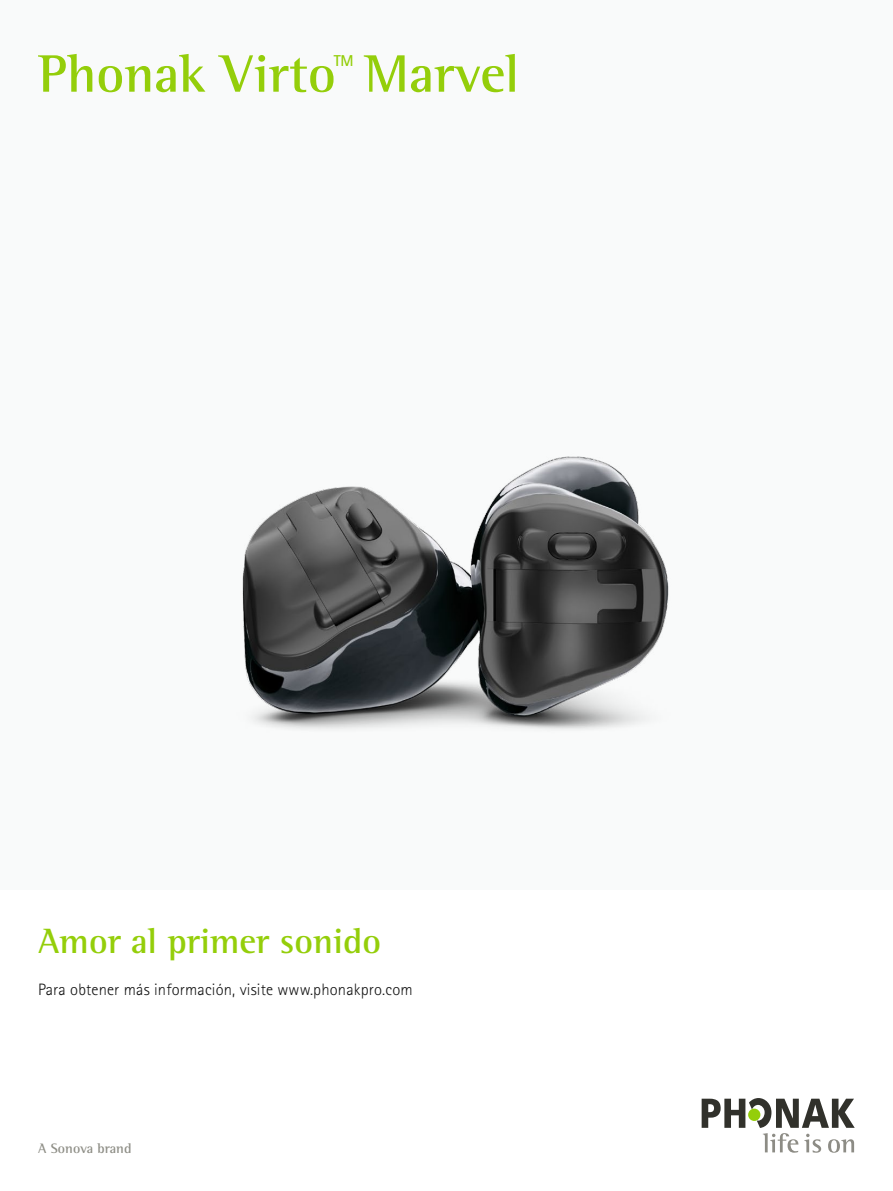
<style>
.page{position:relative;width:893px;height:1191px;background:#fff}
.page>*{position:absolute;margin:0;border:0;box-sizing:border-box;transform-origin:0 0}
.t1{font:700 54px "Rotis Semi Serif Pro";color:#94ce0a}
.t2{font:700 36px "Rotis Semi Serif Pro";color:#94ce0a}
.t3{font:300 16.5px "Rotis Sans Serif Pro";letter-spacing:.01em;color:#141414}
.t4{font:700 15.75px "Rotis Sans Serif Pro";color:#94ce0a}
.t5{font:700 13.95px "Rotis Semi Serif Pro";color:#8f8f87}
</style>
<div class="page">
<div style="left:0;top:0;width:893px;height:890px;background:#f9fafa"></div>
<svg style="left:702px;top:1098px;width:153px;height:54px"></svg>
<img style="left:242px;top:456px;width:427px;height:273px">
<h1 class="t1" style="left:38px;top:41px;width:299px">Phonak Virto</h1>
<p class="t4" style="left:334px;top:51px;width:21px">TM</p>
<h1 class="t1" style="left:364px;top:41px;width:157px">Marvel</h1>
<h2 class="t2" style="left:38px;top:919px;width:344px">Amor al primer sonido</h2>
<p class="t3" style="left:38px;top:980px;width:376px">Para obtener más información, visite www.phonakpro.com</p>
<p class="t5" style="left:38px;top:1139px;width:95px">A Sonova brand</p>
</div>
